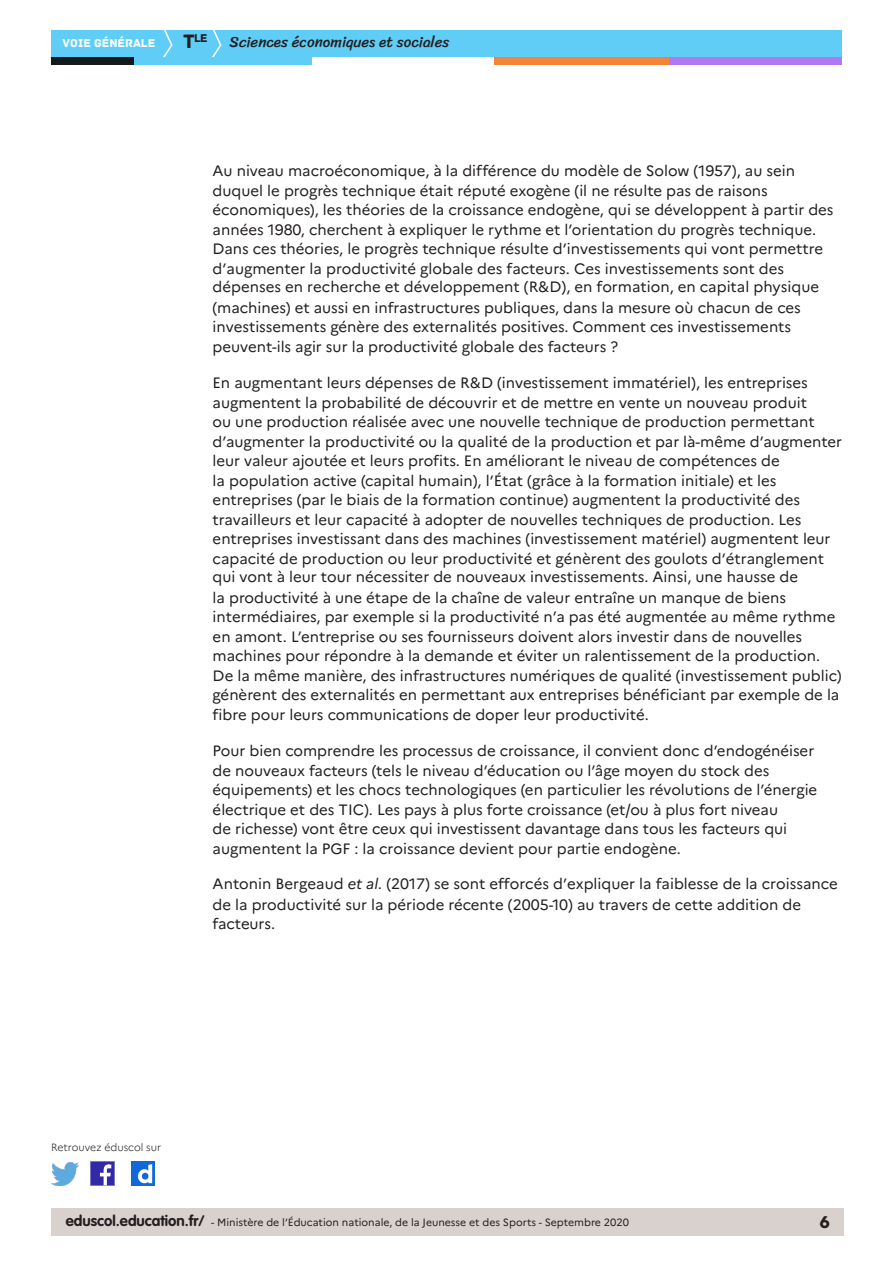
<style>
.page{position:relative;width:893px;height:1263px;background:#fff}
.page>*{position:absolute;margin:0;border:0;box-sizing:border-box;transform-origin:0 0}
.t1{font:18px "Archive";color:#231f20}
.Texte_courant{font:15px/19.5px "Marianne";color:#231f20}
.t2{font:15px "Sriracha";color:#231f20}
.t3{font:12px "Archive";color:#fff}
.t4{font:11.85px "Archive";color:#231f20}
.t5{font:10.5px "Marianne";color:#231f20}
.t6{font:300 10.5px "Marianne";color:#231f20}
.s1{font-size:20.4px}
.s2{font-style:italic}
.s3{font-family:"VAG Rounded Std";font-weight:700;font-size:15px}
</style>
<div class="page">
<div style="left:51px;top:1209px;width:792px;height:27px;background:#d8d1ce"></div>
<div style="left:51px;top:30px;width:791px;height:27px;background:#5fcdf5"></div>
<svg style="left:163px;top:30px;width:10px;height:27px"></svg>
<svg style="left:212px;top:30px;width:10px;height:27px"></svg>
<div style="left:133px;top:57px;width:179px;height:8px;background:#5fcdf5"></div>
<div style="left:51px;top:57px;width:82px;height:8px;background:#141a1c"></div>
<div style="left:667px;top:57px;width:175px;height:8px;background:#b078f2"></div>
<div style="left:494px;top:57px;width:175px;height:8px;background:#f48437"></div>
<img style="left:91px;top:1162px;width:23px;height:23px">
<img style="left:51px;top:1163px;width:28px;height:22px">
<img style="left:132px;top:1162px;width:22px;height:23px">
<p class="t4" style="left:183px;top:31px;width:26px"><span class="s1">T</span>le</p>
<p class="t3" style="left:63px;top:36px;width:94px">VOIE GÉNÉRALE</p>
<p class="t2" style="left:230px;top:33px;width:221px">Sciences économiques et sociales</p>
<p class="Texte_courant" style="left:213px;top:161px;width:622px">Au niveau macroéconomique, à la différence du modèle de Solow (1957), au sein duquel le progrès technique était réputé exogène (il ne résulte pas de raisons économiques), les théories de la croissance endogène, qui se développent à partir des années 1980, cherchent à expliquer le rythme et l’orientation du progrès technique.<br>Dans ces théories, le progrès technique résulte d’investissements qui vont permettre d’augmenter la productivité globale des facteurs. Ces investissements sont des dépenses en recherche et développement (R&amp;D), en formation, en capital physique (machines) et aussi en infrastructures publiques, dans la mesure où chacun de ces investissements génère des externalités positives. Comment ces investissements peuvent-ils agir sur la productivité globale des facteurs ?</p>
<p class="Texte_courant" style="left:213px;top:373px;width:631px">En augmentant leurs dépenses de R&amp;D (investissement immatériel), les entreprises augmentent la probabilité de découvrir et de mettre en vente un nouveau produit<br>ou une production réalisée avec une nouvelle technique de production permettant d’augmenter la productivité ou la qualité de la production et par là-même d’augmenter leur valeur ajoutée et leurs profits. En améliorant le niveau de compétences de<br>la population active (capital humain), l’État (grâce à la formation initiale) et les entreprises (par le biais de la formation continue) augmentent la productivité des travailleurs et leur capacité à adopter de nouvelles techniques de production. Les entreprises investissant dans des machines (investissement matériel) augmentent leur capacité de production ou leur productivité et génèrent des goulots d’étranglement qui vont à leur tour nécessiter de nouveaux investissements. Ainsi, une hausse de<br>la productivité à une étape de la chaîne de valeur entraîne un manque de biens intermédiaires, par exemple si la productivité n’a pas été augmentée au même rythme en amont. L’entreprise ou ses fournisseurs doivent alors investir dans de nouvelles machines pour répondre à la demande et éviter un ralentissement de la production.<br>De la même manière, des infrastructures numériques de qualité (investissement public) génèrent des externalités en permettant aux entreprises bénéficiant par exemple de la fibre pour leurs communications de doper leur productivité.</p>
<p class="Texte_courant" style="left:213px;top:741px;width:606px">Pour bien comprendre les processus de croissance, il convient donc d’endogénéiser de nouveaux facteurs (tels le niveau d’éducation ou l’âge moyen du stock des équipements) et les chocs technologiques (en particulier les révolutions de l’énergie électrique et des TIC). Les pays à plus forte croissance (et/ou à plus fort niveau<br>de richesse) vont être ceux qui investissent davantage dans tous les facteurs qui augmentent la PGF : la croissance devient pour partie endogène.</p>
<p class="Texte_courant" style="left:213px;top:874px;width:627px">Antonin Bergeaud <span class="s2">et al.</span> (2017) se sont efforcés d’expliquer la faiblesse de la croissance de la productivité sur la période récente (2005-10) au travers de cette addition de facteurs.</p>
<p class="t6" style="left:51px;top:1141px;width:112px">Retrouvez éduscol sur</p>
<p class="t5" style="left:66px;top:1216px;width:565px"><span class="s3">eduscol.education.fr/</span> - Ministère de l’Éducation nationale, de la Jeunesse et des Sports - Septembre 2020</p>
<p class="t1" style="left:820px;top:1211px;width:12px">6</p>
</div>
